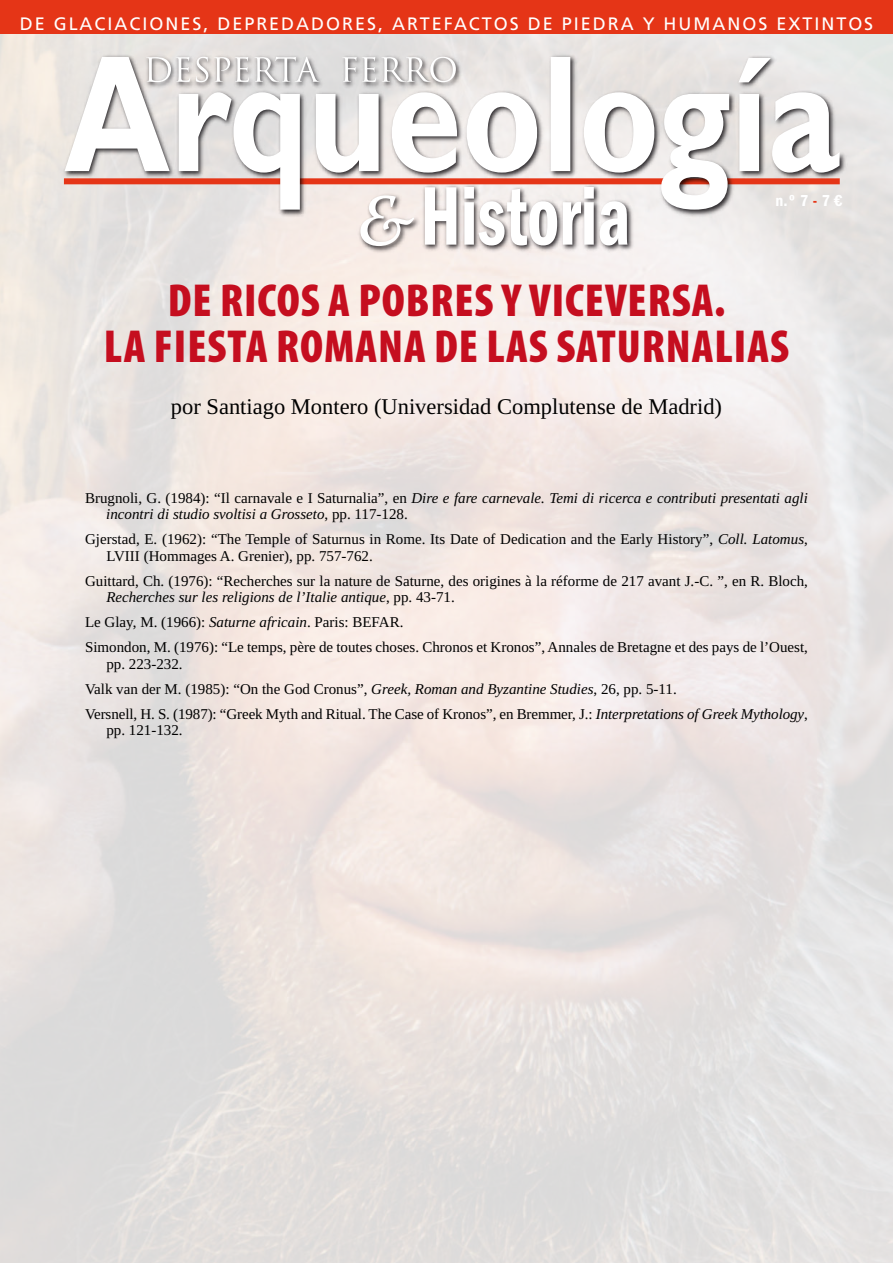
<style>
.page{position:relative;width:893px;height:1263px;background:#fff}
.page>*{position:absolute;margin:0;border:0;box-sizing:border-box;transform-origin:0 0}
.t1{font:900 condensed 46.5px/46.5px "Myriad Pro";letter-spacing:.02em;color:#c50e1f;text-align:center}
.t2{font:22.5px "Liberation Serif";color:#000}
.t3{font:18px "Frutiger LT Std";letter-spacing:.11em;color:#fff}
.t4{font:600 condensed 16.5px "Franklin Gothic LT";color:#fff}
.t5{font:15px/25px "Liberation Serif";color:#000}
.t6{font:italic 15px/16.5px "Liberation Serif";color:#000}
.s1{color:#e53517}
.s2{font-style:normal}
.s3{font-style:italic}
</style>
<div class="page">
<img style="left:59px;top:52px;width:791px;height:169px">
<svg style="left:65px;top:57px;width:774px;height:153px"></svg>
<img style="left:141px;top:52px;width:326px;height:42px">
<svg style="left:146px;top:57px;width:310px;height:25px"></svg>
<div style="left:0;top:0;width:893px;height:34px;background:#e53517"></div>
<img style="left:420px;top:182px;width:218px;height:75px">
<svg style="left:425px;top:187px;width:202px;height:58px"></svg>
<img style="left:355px;top:190px;width:71px;height:67px">
<svg style="left:360px;top:195px;width:54px;height:51px"></svg>
<p class="t3" style="left:20px;top:16px;width:855px">DE GLACIACIONES, DEPREDADORES, ARTEFACTOS DE PIEDRA Y HUMANOS EXTINTOS</p>
<p class="t4" style="left:776px;top:192px;width:69px">n.º 7 <span class="s1">-</span> 7 €</p>
<h1 class="t1" style="left:104px;top:281px;width:687px">DE RICOS A POBRES Y VICEVERSA.<br>LA FIESTA ROMANA DE LAS SATURNALIAS</h1>
<h2 class="t2" style="left:171px;top:393px;width:553px">por Santiago Montero (Universidad Complutense de Madrid)</h2>
<p class="t6" style="left:106px;top:489px;width:703px;text-indent:-21px"><span class="s2">Brugnoli, G. (1984): “Il carnavale e I Saturnalia”, en</span> Dire e fare carnevale. Temi di ricerca e contributi presentati agli incontri di studio svoltisi a Grosseto<span class="s2">, pp. 117-128.</span></p>
<p class="t5" style="left:106px;top:531px;width:703px;line-height:16.5px;text-indent:-21px">Gjerstad, E. (1962): “The Temple of Saturnus in Rome. Its Date of Dedication and the Early History”, <span class="s3">Coll. Latomus</span>,<br>LVIII (Hommages A. Grenier), pp. 757-762.</p>
<p class="t5" style="left:106px;top:572px;width:703px;line-height:16.5px;text-indent:-21px">Guittard, Ch. (1976): “Recherches sur la nature de Saturne, des origines à la réforme de 217 avant J.-C. ”, en R. Bloch,<br><span class="s3">Recherches sur les religions de l’Italie antique</span>, pp. 43-71.</p>
<p class="t5" style="left:85px;top:610px;width:724px">Le Glay, M. (1966): <span class="s3">Saturne africain</span>. Paris: BEFAR.<br>Simondon, M. (1976): “Le temps, père de toutes choses. Chronos et Kronos”, Annales de Bretagne et des pays de l’Ouest,</p>
<p class="t5" style="left:85px;top:651px;width:724px;text-indent:21px">pp. 223-232.<br>Valk van der M. (1985): “On the God Cronus”, <span class="s3">Greek, Roman and Byzantine Studies</span>, 26, pp. 5-11.<br>Versnell, H. S. (1987): “Greek Myth and Ritual. The Case of Kronos”, en Bremmer, J.: <span class="s3">Interpretations of Greek Mythology</span>,</p>
<p class="t5" style="left:106px;top:718px;width:78px">pp. 121-132.</p>
</div>
